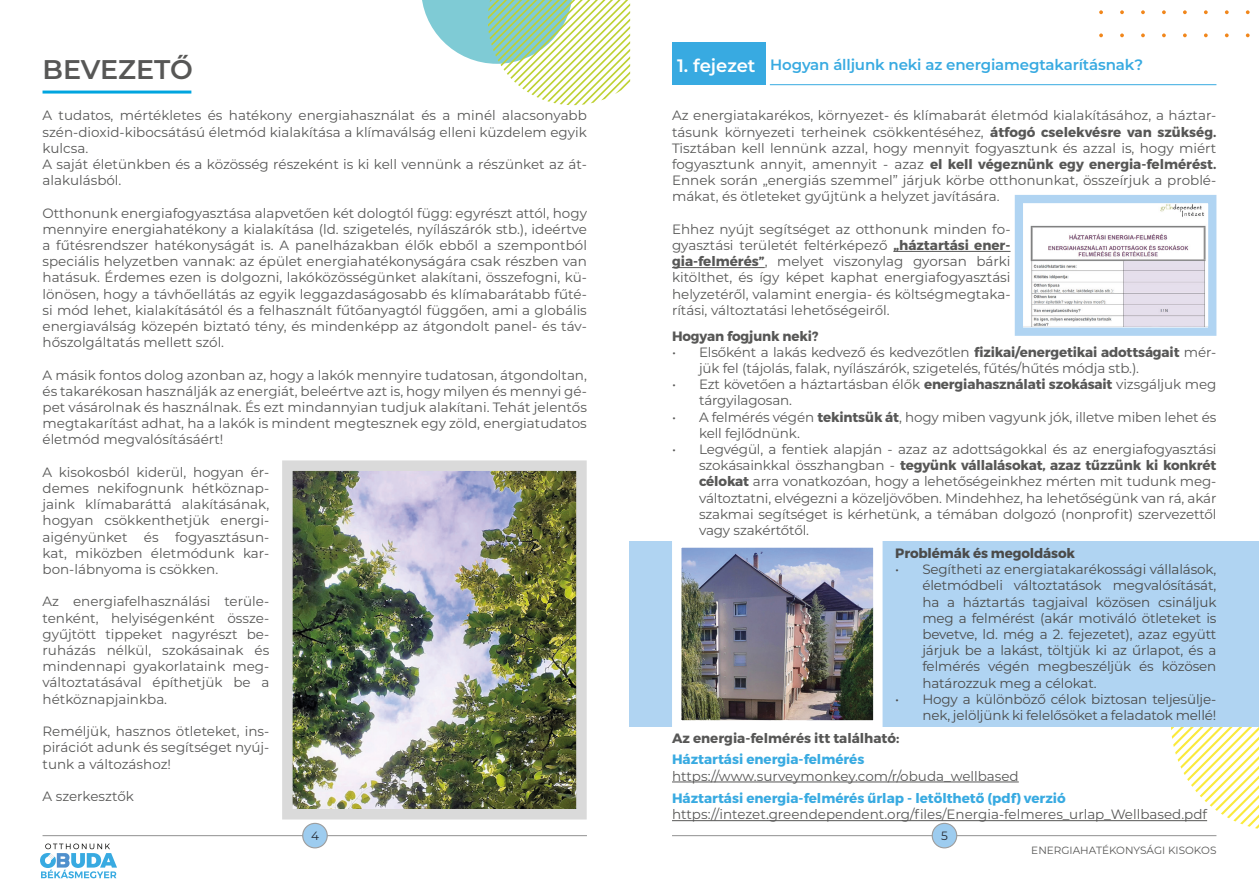
<style>
.page{position:relative;width:1259px;height:893px;background:#fff}
.page>*{position:absolute;margin:0;border:0;box-sizing:border-box;transform-origin:0 0}
.t1{font:600 27px "Montserrat";color:#575756}
.t2{font:600 15px "Montserrat";letter-spacing:-.01em;color:#38aae1}
.t3{font:13.5px/16.2px "Montserrat";color:#575756;text-align:justify}
.t4{font:13.5px/16.2px "Montserrat";letter-spacing:-.01em;color:#4b4b4a;text-align:justify}
.t5{font:700 13.5px "Montserrat";color:#38aae1}
.t6{font:700 13.5px "Montserrat";color:#575756}
.t7{font:700 13.5px "Montserrat";letter-spacing:-.01em;color:#4b4b4a}
.t8{font:12px "Montserrat";color:#262a32}
.t9{font:10.5px "Montserrat";color:#575756}
.s1{font-size:18px;color:#fff}
.s2{font-weight:700}
</style>
<div class="page">
<hr style="left:43px;top:835px;width:544px;height:1px;background:#9d9d9d">
<hr style="left:672px;top:835px;width:544px;height:1px;background:#9d9d9d">
<div style="left:303px;top:823px;width:24px;height:25px;background:#9dccef;border-radius:50%"></div>
<div style="left:302px;top:823px;width:26px;height:25px;border:1px solid #9d9d9d;border-radius:50%"></div>
<div style="left:932px;top:823px;width:24px;height:25px;background:#9dccef;border-radius:50%"></div>
<div style="left:931px;top:823px;width:26px;height:25px;border:1px solid #9d9d9d;border-radius:50%"></div>
<svg style="left:40px;top:843px;width:77px;height:35px"></svg>
<svg style="left:1170px;top:726px;width:89px;height:103px"></svg>
<div style="left:629px;top:541px;width:630px;height:185px;background:#b0d4f2"></div>
<img style="left:282px;top:460px;width:305px;height:365px">
<hr style="left:893px;top:251px;width:117px;height:1px;background:#575756">
<hr style="left:672px;top:267px;width:93px;height:1px;background:#575756">
<hr style="left:672px;top:782px;width:346px;height:1px;background:#575756">
<hr style="left:672px;top:820px;width:535px;height:1px;background:#575756">
<svg style="left:422px;top:0;width:208px;height:105px"></svg>
<div style="left:672px;top:43px;width:93px;height:42px;background:#38aae1"></div>
<hr style="left:770px;top:84px;width:446px;height:1px;background:#38aae1">
<svg style="left:1010px;top:195px;width:207px;height:141px"></svg>
<img style="left:667px;top:541px;width:220px;height:186px">
<svg style="left:1099px;top:10px;width:151px;height:27px"></svg>
<hr style="left:43px;top:91px;width:148px;height:3px;background:#00a5df">
<h1 class="t1" style="left:43px;top:51px;width:152px">BEVEZETŐ</h1>
<p class="t2" style="left:677px;top:54px;width:467px"><span class="s1">1. fejezet</span> Hogyan álljunk neki az energiamegtakarításnak?</p>
<p class="t3" style="left:43px;top:107px;width:546px;text-align:left">A tudatos, mértékletes és hatékony energiahasználat és a minél alacsonyabb szén-dioxid-kibocsátású életmód kialakítása a klímaválság elleni küzdelem egyik kulcsa.<br>A saját életünkben és a közösség részeként is ki kell vennünk a részünket az át&shy;alakulásból.</p>
<p class="t3" style="left:43px;top:204px;width:546px">Otthonunk energiafogyasztása alapvetően két dologtól függ: egyrészt attól, hogy mennyire energiahatékony a kialakítása (ld. szigetelés, nyílászárók stb.), ideértve a fűtésrendszer hatékonyságát is. A panelházakban élők ebből a szempontból speciális helyzetben vannak: az épület energiahatékonyságára csak részben van hatásuk. Érdemes ezen is dolgozni, lakóközösségünket alakítani, összefogni, kü&shy;lönösen, hogy a távhőellátás az egyik leggazdaságosabb és klímabarátabb fűté&shy;si mód lehet, kialakításától és a felhasznált fűtőanyagtól függően, ami a globális energiaválság közepén biztató tény, és mindenképp az átgondolt panel- és táv&shy;hőszolgáltatás mellett szól.</p>
<p class="t3" style="left:43px;top:366px;width:546px">A másik fontos dolog azonban az, hogy a lakók mennyire tudatosan, átgondoltan, és takarékosan használják az energiát, beleértve azt is, hogy milyen és mennyi gé&shy;pet vásárolnak és használnak. És ezt mindannyian tudjuk alakítani. Tehát jelentős megtakarítást adhat, ha a lakók is mindent megtesznek egy zöld, energiatudatos életmód megvalósításáért!</p>
<p class="t3" style="left:43px;top:463px;width:228px">A kisokosból kiderül, hogyan ér&shy;demes nekifognunk hétköznap&shy;jaink klímabaráttá alakításának, hogyan csökkenthetjük energi&shy;aigényünket és fogyasztásun&shy;kat, miközben életmódunk kar&shy;bon-lábnyoma is csökken.</p>
<p class="t3" style="left:43px;top:593px;width:228px">Az energiafelhasználási terüle&shy;tenként, helyiségenként össze&shy;gyűjtött tippeket nagyrészt be&shy;ruházás nélkül, szokásainak és mindennapi gyakorlataink meg&shy;változtatásával építhetjük be a hétköznapjainkba.</p>
<p class="t3" style="left:43px;top:723px;width:228px">Reméljük, hasznos ötleteket, ins&shy;pirációt adunk és segítséget nyúj&shy;tunk a változáshoz!</p>
<p class="t3" style="left:43px;top:787px;width:93px">A szerkesztők</p>
<p class="t3" style="left:672px;top:107px;width:546px">Az energiatakarékos, környezet- és klímabarát életmód kialakításához, a háztar&shy;tásunk környezeti terheinek csökkentéséhez, <span class="s2">átfogó cselekvésre van szükség.<br></span>Tisztában kell lennünk azzal, hogy mennyit fogyasztunk és azzal is, hogy miért fogyasztunk annyit, amennyit - azaz <span class="s2">el kell végeznünk egy energia-felmérést.<br></span>Ennek során „energiás szemmel” járjuk körbe otthonunkat, összeírjuk a problé&shy;mákat, és ötleteket gyűjtünk a helyzet javítására.</p>
<p class="t3" style="left:672px;top:220px;width:340px">Ehhez nyújt segítséget az otthonunk minden fo&shy;gyasztási területét feltérképező <span class="s2">„háztartási ener&shy;gia-felmérés”</span>, melyet viszonylag gyorsan bárki kitölthet, és így képet kaphat energiafogyasztási helyzetéről, valamint energia- és költségmegtaka&shy;rítási, változtatási lehetőségeiről.</p>
<p class="t6" style="left:672px;top:327px;width:148px">Hogyan fogjunk neki?</p>
<p class="t3" style="left:699px;top:343px;width:519px;text-indent:-27px">• Elsőként a lakás kedvező és kedvezőtlen <span class="s2">fizikai/energetikai adottságait</span> mér&shy;jük fel (tájolás, falak, nyílászárók, szigetelés, fűtés/hűtés módja stb.).</p>
<p class="t3" style="left:699px;top:376px;width:519px;text-indent:-27px">• Ezt követően a háztartásban élők <span class="s2">energiahasználati szokásait</span> vizsgáljuk meg tárgyilagosan.</p>
<p class="t3" style="left:699px;top:408px;width:519px;text-indent:-27px">• A felmérés végén <span class="s2">tekintsük át</span>, hogy miben vagyunk jók, illetve miben lehet és kell fejlődnünk.</p>
<p class="t3" style="left:699px;top:441px;width:519px;text-indent:-27px">• Legvégül, a fentiek alapján - azaz az adottságokkal és az energiafogyasztási szokásainkkal összhangban - <span class="s2">tegyünk vállalásokat, azaz tűzzünk ki konkrét célokat</span> arra vonatkozóan, hogy a lehetőségeinkhez mérten mit tudunk meg&shy;változtatni, elvégezni a közeljövőben. Mindehhez, ha lehetőségünk van rá, akár szakmai segítséget is kérhetünk, a témában dolgozó (nonprofit) szervezettől vagy szakértőtől.</p>
<p class="t7" style="left:895px;top:545px;width:181px">Problémák és megoldások</p>
<p class="t4" style="left:922px;top:561px;width:296px;text-indent:-27px">• Segítheti az energiatakarékossági vállalások, életmódbeli változtatások megvalósítását, ha a háztartás tagjaival közösen csináljuk meg a felmérést (akár motiváló ötleteket is bevetve, ld. még a 2. fejezetet), azaz együtt járjuk be a lakást, töltjük ki az űrlapot, és a felmérés végén megbeszéljük és közösen határozzuk meg a célokat.</p>
<p class="t4" style="left:895px;top:690px;width:323px;text-align:right">• Hogy a különböző célok biztosan teljesülje&shy;nek, jelöljünk ki felelősöket a feladatok mellé!</p>
<p class="t6" style="left:672px;top:730px;width:229px">Az energia-felmérés itt található:</p>
<p class="t5" style="left:672px;top:751px;width:194px">Háztartási energia-felmérés</p>
<p class="t3" style="left:672px;top:767px;width:348px">https://www.surveymonkey.com/r/obuda_wellbased</p>
<p class="t5" style="left:672px;top:790px;width:395px">Háztartási energia-felmérés űrlap - letölthető (pdf) verzió</p>
<p class="t3" style="left:672px;top:806px;width:536px">https://intezet.greendependent.org/files/Energia-felmeres_urlap_Wellbased.pdf</p>
<p class="t8" style="left:311px;top:828px;width:9px">4</p>
<p class="t8" style="left:941px;top:828px;width:8px">5</p>
<p class="t9" style="left:1031px;top:843px;width:187px">ENERGIAHATÉKONYSÁGI KISOKOS</p>
</div>
